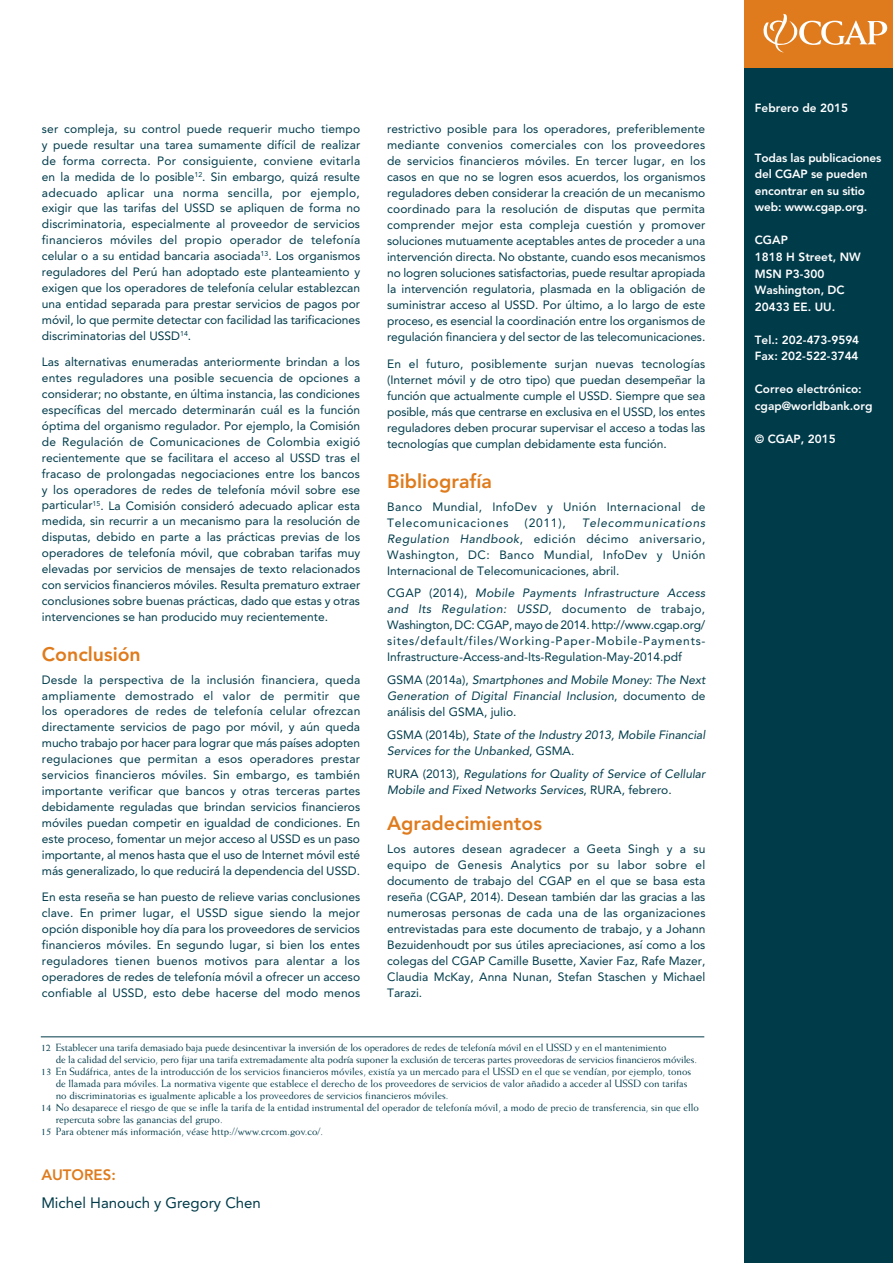
<style>
.page{position:relative;width:893px;height:1263px;background:#fff}
.page>*{position:absolute;margin:0;border:0;box-sizing:border-box;transform-origin:0 0}
.t1{font:800 19.5px "Avenir LT Std";color:#df7b1c}
.t2{font:15px "Avenir LT Std";color:#003b4a}
.t3{font:800 15px "Avenir LT Std";color:#df7b1c}
.t4{font:12px/15.9px "Avenir LT Std";color:#003b4a;text-align:justify}
.t5{font:italic 12px/16px "Avenir LT Std";color:#003b4a}
.t6{font:12px/16px "Avenir LT Std";letter-spacing:.035em;color:#003b4a}
.t7{font:800 11.85px/16.5px "Avenir LT Std";color:#fff}
.t8{font:10.5px "Weiss Std";color:#003b4a}
.s1{font-style:italic}
.s2{font-style:normal}
</style>
<div class="page">
<div style="left:744px;top:61px;width:149px;height:1202px;background:#003b4a"></div>
<div style="left:744px;top:0;width:149px;height:67px;background:#df7b1c"></div>
<svg style="left:763px;top:14px;width:124px;height:39px"></svg>
<hr style="left:41px;top:1036px;width:663px;height:1px;background:#003b4a">
<p class="t4" style="left:42px;top:121px;width:320px">ser compleja, su control puede requerir mucho tiempo y puede resultar una tarea sumamente difícil de realizar de forma correcta. Por consiguiente, conviene evitarla en la medida de lo posible<sup>12</sup>. Sin embargo, quizá resulte adecuado aplicar una norma sencilla, por ejemplo, exigir que las tarifas del USSD se apliquen de forma no discriminatoria, especialmente al proveedor de servicios financieros móviles del propio operador de telefonía celular o a su entidad bancaria asociada<sup>13</sup>. Los organismos reguladores del Perú han adoptado este planteamiento y exigen que los operadores de telefonía celular establezcan una entidad separada para prestar servicios de pagos por móvil, lo que permite detectar con facilidad las tarificaciones discriminatorias del USSD<sup>14</sup>.</p>
<p class="t4" style="left:42px;top:354px;width:320px">Las alternativas enumeradas anteriormente brindan a los entes reguladores una posible secuencia de opciones a considerar; no obstante, en última instancia, las condiciones específicas del mercado determinarán cuál es la función óptima del organismo regulador. Por ejemplo, la Comisión de Regulación de Comunicaciones de Colombia exigió recientemente que se facilitara el acceso al USSD tras el fracaso de prolongadas negociaciones entre los bancos y los operadores de redes de telefonía móvil sobre ese particular<sup>15</sup>. La Comisión consideró adecuado aplicar esta medida, sin recurrir a un mecanismo para la resolución de disputas, debido en parte a las prácticas previas de los operadores de telefonía móvil, que cobraban tarifas muy elevadas por servicios de mensajes de texto relacionados con servicios financieros móviles. Resulta prematuro extraer conclusiones sobre buenas prácticas, dado que estas y otras intervenciones se han producido muy recientemente.</p>
<h1 class="t1" style="left:42px;top:643px;width:100px">Conclusión</h1>
<p class="t4" style="left:42px;top:672px;width:320px">Desde la perspectiva de la inclusión financiera, queda ampliamente demostrado el valor de permitir que los operadores de redes de telefonía celular ofrezcan directamente servicios de pago por móvil, y aún queda mucho trabajo por hacer para lograr que más países adopten regulaciones que permitan a esos operadores prestar servicios financieros móviles. Sin embargo, es también importante verificar que bancos y otras terceras partes debidamente reguladas que brindan servicios financieros móviles puedan competir en igualdad de condiciones. En este proceso, fomentar un mejor acceso al USSD es un paso importante, al menos hasta que el uso de Internet móvil esté más generalizado, lo que reducirá la dependencia del USSD.</p>
<p class="t4" style="left:42px;top:889px;width:320px">En esta reseña se han puesto de relieve varias conclusiones clave. En primer lugar, el USSD sigue siendo la mejor opción disponible hoy día para los proveedores de servicios financieros móviles. En segundo lugar, si bien los entes reguladores tienen buenos motivos para alentar a los operadores de redes de telefonía móvil a ofrecer un acceso confiable al USSD, esto debe hacerse del modo menos</p>
<p class="t4" style="left:387px;top:121px;width:320px">restrictivo posible para los operadores, preferiblemente mediante convenios comerciales con los proveedores de servicios financieros móviles. En tercer lugar, en los casos en que no se logren esos acuerdos, los organismos reguladores deben considerar la creación de un mecanismo coordinado para la resolución de disputas que permita comprender mejor esta compleja cuestión y promover soluciones mutuamente aceptables antes de proceder a una intervención directa. No obstante, cuando esos mecanismos no logren soluciones satisfactorias, puede resultar apropiada la intervención regulatoria, plasmada en la obligación de suministrar acceso al USSD. Por último, a lo largo de este proceso, es esencial la coordinación entre los organismos de regulación financiera y del sector de las telecomunicaciones.</p>
<p class="t4" style="left:387px;top:356px;width:320px">En el futuro, posiblemente surjan nuevas tecnologías (Internet móvil y de otro tipo) que puedan desempeñar la función que actualmente cumple el USSD. Siempre que sea posible, más que centrarse en exclusiva en el USSD, los entes reguladores deben procurar supervisar el acceso a todas las tecnologías que cumplan debidamente esta función.</p>
<h1 class="t1" style="left:387px;top:470px;width:106px">Bibliografía</h1>
<p class="t6" style="left:387px;top:499px;width:320px">Banco Mundial, InfoDev y Unión Internacional de<br>Telecomunicaciones</p>
<p class="t4" style="left:387px;top:515px;width:320px;text-indent:195px"><span class="s1">Telecommunications Regulation Handbook</span>, edición décimo aniversario, Washington, DC: Banco Mundial, InfoDev y Unión Internacional de Telecomunicaciones, abril.</p>
<p class="t4" style="left:387px;top:585px;width:320px">CGAP (2014), <span class="s1">Mobile Payments Infrastructure Access and Its Regulation: USSD</span>, documento de trabajo, Washington, DC: CGAP, mayo de 2014. http://www.cgap.org/ sites/default/files/Working-Paper-Mobile-Payments-Infrastructure-Access-and-Its-Regulation-May-2014.pdf</p>
<p class="t5" style="left:387px;top:672px;width:320px;text-align:justify"><span class="s2">GSMA (2014a),</span> Smartphones and Mobile Money: The Next Generation of Digital Financial Inclusion<span class="s2">, documento de análisis del GSMA, julio.</span></p>
<p class="t5" style="left:387px;top:727px;width:320px"><span class="s2">GSMA (2014b),</span> State of the Industry 2013, Mobile Financial<br>Services for the Unbanked<span class="s2">, GSMA.</span></p>
<p class="t5" style="left:387px;top:766px;width:320px"><span class="s2">RURA (2013),</span> Regulations for Quality of Service of Cellular<br>Mobile and Fixed Networks Services<span class="s2">, RURA, febrero.</span></p>
<h1 class="t1" style="left:387px;top:811px;width:156px">Agradecimientos</h1>
<p class="t4" style="left:387px;top:840px;width:320px">Los autores desean agradecer a Geeta Singh y a su equipo de Genesis Analytics por su labor sobre el documento de trabajo del CGAP en el que se basa esta reseña (CGAP, 2014). Desean también dar las gracias a las numerosas personas de cada una de las organizaciones entrevistadas para este documento de trabajo, y a Johann Bezuidenhoudt por sus útiles apreciaciones, así como a los colegas del CGAP Camille Busette, Xavier Faz, Rafe Mazer, Claudia McKay, Anna Nunan, Stefan Staschen y Michael Tarazi.</p>
<p class="t4" style="left:525px;top:515px;width:43px">(2011),</p>
<p class="t8" style="left:41px;top:1041px;width:627px">12 Establecer una tarifa demasiado baja puede desincentivar la inversión de los operadores de redes de telefonía móvil en el USSD y en el mantenimiento</p>
<p class="t8" style="left:56px;top:1053px;width:643px">de la calidad del servicio, pero fijar una tarifa extremadamente alta podría suponer la exclusión de terceras partes proveedoras de servicios financieros móviles.</p>
<p class="t8" style="left:41px;top:1065px;width:652px">13 En Sudáfrica, antes de la introducción de los servicios financieros móviles, existía ya un mercado para el USSD en el que se vendían, por ejemplo, tonos</p>
<p class="t8" style="left:56px;top:1077px;width:633px">de llamada para móviles. La normativa vigente que establece el derecho de los proveedores de servicios de valor añadido a acceder al USSD con tarifas</p>
<p class="t8" style="left:56px;top:1089px;width:394px">no discriminatorias es igualmente aplicable a los proveedores de servicios financieros móviles.</p>
<p class="t8" style="left:41px;top:1101px;width:660px">14 No desaparece el riesgo de que se infle la tarifa de la entidad instrumental del operador de telefonía móvil, a modo de precio de transferencia, sin que ello</p>
<p class="t8" style="left:56px;top:1113px;width:168px">repercuta sobre las ganancias del grupo.</p>
<p class="t8" style="left:41px;top:1125px;width:284px">15 Para obtener más información, véase http://www.crcom.gov.co/.</p>
<p class="t3" style="left:41px;top:1166px;width:76px">AUTORES:</p>
<p class="t2" style="left:41px;top:1194px;width:221px">Michel Hanouch y Gregory Chen</p>
<p class="t7" style="left:755px;top:100px;width:95px">Febrero de 2015</p>
<p class="t7" style="left:755px;top:150px;width:128px">Todas las publicaciones del CGAP se pueden encontrar en su sitio web: www.cgap.org.</p>
<p class="t7" style="left:755px;top:232px;width:107px">CGAP<br>1818 H Street, NW<br>MSN P3-300<br>Washington, DC<br>20433 EE. UU.</p>
<p class="t7" style="left:755px;top:331px;width:106px">Tel.: 202-473-9594<br>Fax: 202-522-3744</p>
<p class="t7" style="left:755px;top:381px;width:119px">Correo electrónico: cgap@worldbank.org</p>
<p class="t7" style="left:755px;top:430px;width:82px">© CGAP, 2015</p>
</div>
